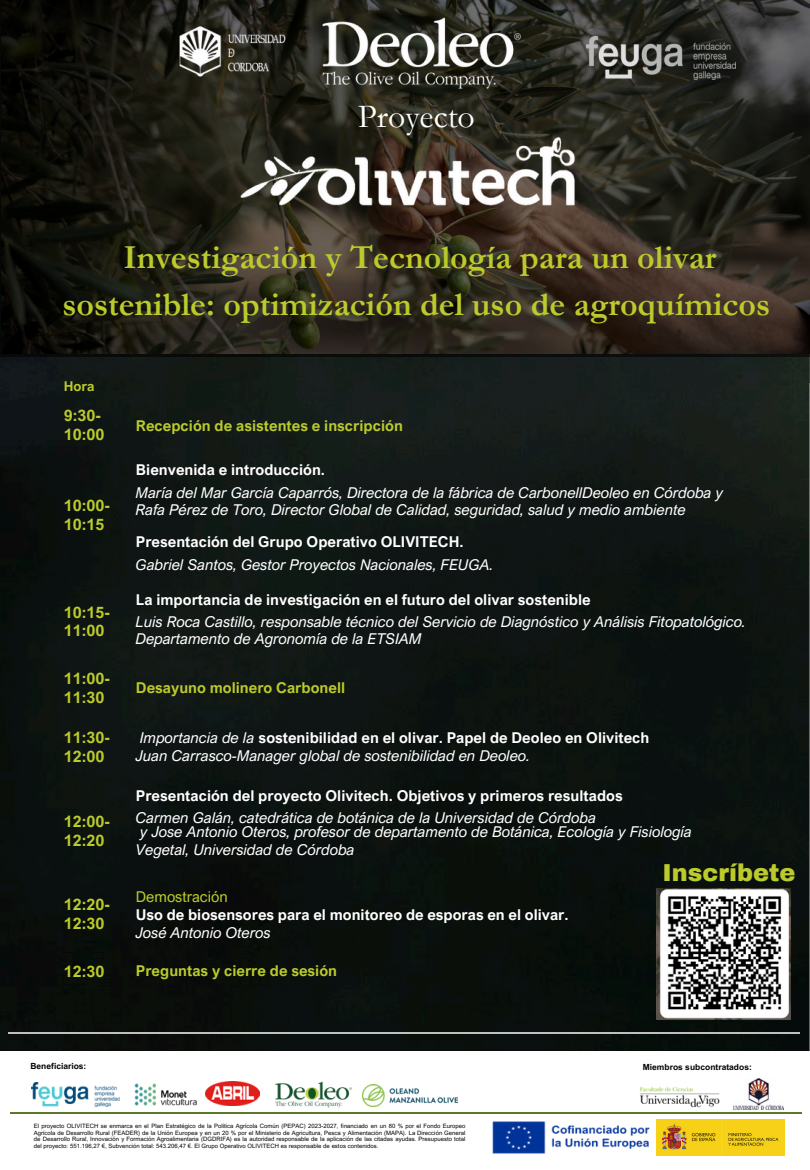
<style>
.page{position:relative;width:810px;height:1170px;background:#fff}
.page>*{position:absolute;margin:0;border:0;box-sizing:border-box;transform-origin:0 0}
.t1{font:700 33.9px "Garamond";color:#bbcb2b}
.t2{font:33.9px "Garamond";color:#fff}
.t3{font:900 24px "Archivo";color:#bbcb2b}
.t4{font:700 15.9px "Arial Nova";color:#bbcb2b}
.t5{font:italic 15px/22.5px "Arial Nova";color:#fff}
.t6{font:700 15px/18px "Arial Nova";color:#fff}
.t7{font:700 15px "Arial Nova";color:#bbcb2b}
.t8{font:700 13.5px "Arial Nova";color:#bbcb2b}
.t9{font:700 8.4px "Arial MT Pro";letter-spacing:.005em;color:#000}
.t10{font:6px/6.8px "Arial MT Pro";letter-spacing:.005em;color:#000}
.s1{font-weight:700;font-style:normal}
.s2{font-weight:400;font-style:italic}
.s3{font-weight:400;color:#bbcb2b}
</style>
<div class="page">
<img style="left:0;top:357px;width:810px;height:694px">
<img style="left:134px;top:1083px;width:63px;height:23px">
<img style="left:31px;top:1083px;width:88px;height:24px">
<img style="left:206px;top:1082px;width:54px;height:23px">
<img style="left:275px;top:1081px;width:78px;height:27px">
<img style="left:640px;top:1087px;width:80px;height:21px">
<img style="left:733px;top:1078px;width:51px;height:32px">
<img style="left:362px;top:1084px;width:96px;height:23px">
<hr style="left:11px;top:1112px;width:791px;height:2px;background:#5c782a">
<svg style="left:0;top:0;width:810px;height:357px;background:#27231a"></svg>
<hr style="left:8px;top:1032px;width:792px;height:2px;background:#bfbfbf">
<img style="left:656px;top:889px;width:134px;height:130px">
<img style="left:235px;top:133px;width:351px;height:78px">
<img style="left:174px;top:15px;width:116px;height:73px">
<img style="left:586px;top:37px;width:150px;height:42px">
<img style="left:297px;top:0;width:250px;height:107px">
<img style="left:492px;top:1119px;width:292px;height:37px">
<h5 class="t2" style="left:358px;top:98px;width:118px">Proyecto</h5>
<h5 class="t1" style="left:123px;top:239px;width:595px">Investigación y Tecnología para un olivar</h5>
<h3 class="t1" style="left:62px;top:286px;width:709px">sostenible: optimización del uso de agroquímicos</h3>
<p class="t8" style="left:64px;top:378px;width:32px">Hora</p>
<h1 class="t4" style="left:64px;top:406px;width:39px">9:30-</h1>
<h1 class="t4" style="left:64px;top:425px;width:42px">10:00</h1>
<p class="t4" style="left:64px;top:495px;width:48px">10:00-</p>
<p class="t4" style="left:64px;top:514px;width:42px">10:15</p>
<h6 class="t4" style="left:64px;top:602px;width:48px">10:15-</h6>
<h4 class="t4" style="left:64px;top:621px;width:42px">11:00</h4>
<h4 class="t4" style="left:64px;top:669px;width:48px">11:00-</h4>
<h4 class="t4" style="left:64px;top:688px;width:42px">11:30</h4>
<h4 class="t4" style="left:64px;top:728px;width:48px">11:30-</h4>
<h4 class="t4" style="left:64px;top:747px;width:42px">12:00</h4>
<h4 class="t4" style="left:64px;top:812px;width:48px">12:00-</h4>
<h4 class="t4" style="left:64px;top:831px;width:42px">12:20</h4>
<h5 class="t4" style="left:64px;top:895px;width:48px">12:20-</h5>
<h5 class="t4" style="left:64px;top:914px;width:42px">12:30</h5>
<h4 class="t4" style="left:64px;top:961px;width:42px">12:30</h4>
<h4 class="t7" style="left:136px;top:416px;width:269px">Recepción de asistentes e inscripción</h4>
<h4 class="t5" style="left:136px;top:458px;width:589px"><span class="s1">Bienvenida e introducción.<br></span>María del Mar García Caparrós, Directora de la fábrica de CarbonellDeoleo en Córdoba y</h4>
<h4 class="t5" style="left:136px;top:493px;width:552px;line-height:32.7px">Rafa Pérez de Toro, Director Global de Calidad, seguridad, salud y medio ambiente<br><span class="s1">Presentación del Grupo Operativo OLIVITECH.</span></h4>
<h4 class="t5" style="left:136px;top:553px;width:359px">Gabriel Santos, Gestor Proyectos Nacionales, FEUGA.</h4>
<h4 class="t5" style="left:136px;top:588px;width:612px"><span class="s1">La importancia de investigación en el futuro del olivar sostenible<br></span>Luis Roca Castillo, responsable técnico del Servicio de Diagnóstico y Análisis Fitopatológico.</h4>
<h4 class="t5" style="left:136px;top:627px;width:287px">Departamento de Agronomía de la ETSIAM</h4>
<h4 class="t7" style="left:136px;top:678px;width:211px">Desayuno molinero Carbonell</h4>
<h4 class="t6" style="left:140px;top:729px;width:511px"><span class="s2">Importancia de la</span> sostenibilidad en el olivar. Papel de Deoleo en Olivitech</h4>
<h5 class="t5" style="left:136px;top:744px;width:396px">Juan Carrasco-Manager global de sostenibilidad en Deoleo.</h5>
<h5 class="t6" style="left:136px;top:784px;width:488px;line-height:22.5px">Presentación del proyecto Olivitech. Objetivos y primeros resultados<br><span class="s2">Carmen Galán, catedrática de botánica de la Universidad de Córdoba</span></h5>
<h4 class="t5" style="left:140px;top:820px;width:553px">y Jose Antonio Oteros, profesor de departamento de Botánica, Ecología y Fisiología</h4>
<h4 class="t5" style="left:136px;top:838px;width:220px">Vegetal, Universidad de Córdoba</h4>
<h4 class="t6" style="left:136px;top:888px;width:434px"><span class="s3">Demostración<br></span>Uso de biosensores para el monitoreo de esporas en el olivar.<br><span class="s2">José Antonio Oteros</span></h4>
<h4 class="t7" style="left:136px;top:961px;width:203px">Preguntas y cierre de sesión</h4>
<h5 class="t3" style="left:663px;top:860px;width:134px">Inscríbete</h5>
<h2 class="t9" style="left:31px;top:1063px;width:57px">Beneficiarios:</h2>
<p class="t9" style="left:643px;top:1064px;width:111px">Miembros subcontratados:</p>
<p class="t10" style="left:34px;top:1123px;width:433px">El proyecto OLIVITECH se enmarca en el Plan Estratégico de la Política Agrícola Común (PEPAC) 2023-2027, financiado en un 80 % por el Fondo Europeo<br>Agrícola de Desarrollo Rural (FEADER) de la Unión Europea y en un 20 % por el Ministerio de Agricultura, Pesca y Alimentación (MAPA). La Dirección General</p>
<p class="t10" style="left:34px;top:1137px;width:433px">de Desarrollo Rural, Innovación y Formación Agroalimentaria (DGDRIFA) es la autoridad responsable de la aplicación de las citadas ayudas. Presupuesto total del proyecto: 551.196,27 €, Subvención total: 543.206,47 €. El Grupo Operativo OLIVITECH es responsable de estos contenidos.</p>
</div>
